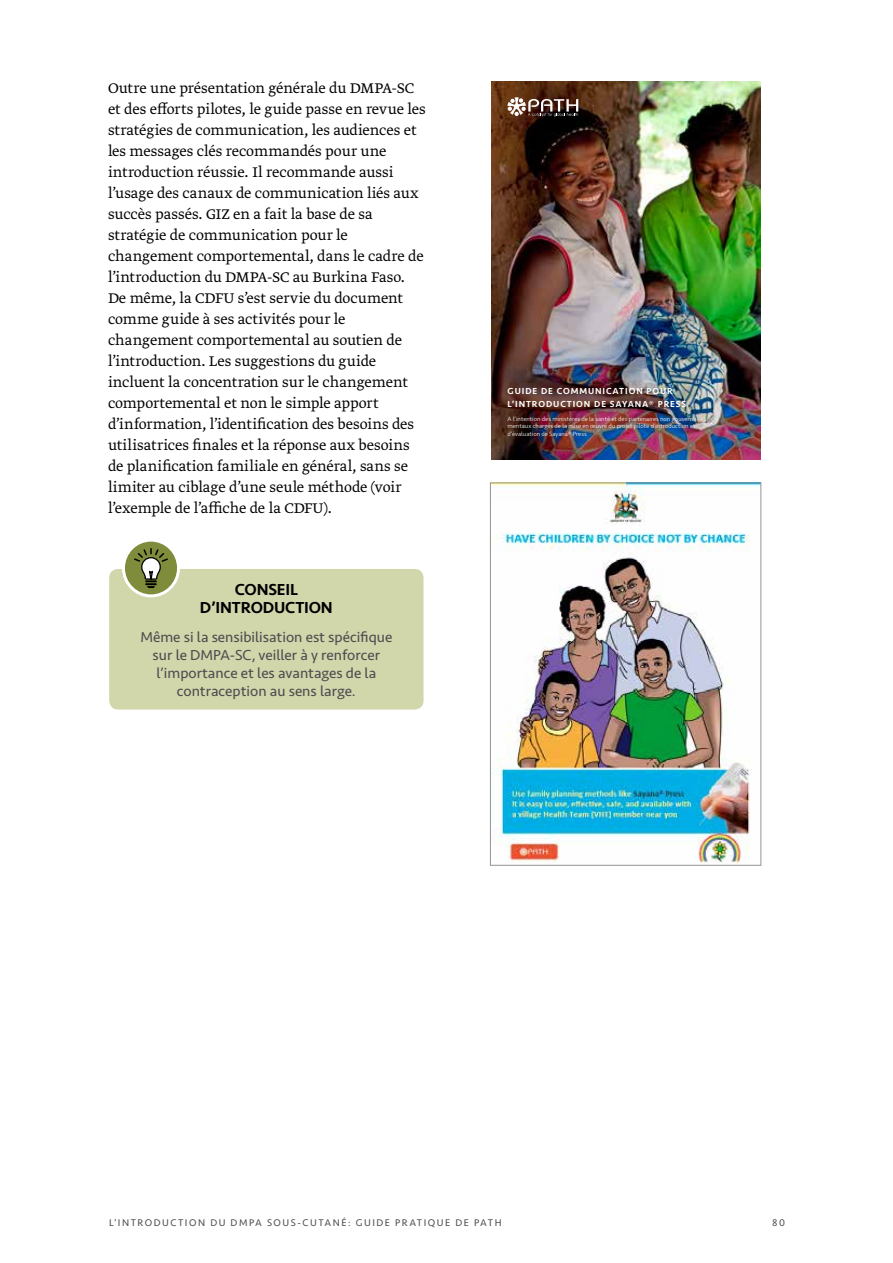
<style>
.page{position:relative;width:893px;height:1263px;background:#fff}
.page>*{position:absolute;margin:0;border:0;box-sizing:border-box;transform-origin:0 0}
.t1{font:300 16.5px/21px "Greta Text Pro";color:#000}
.t2{font:500 16.5px/18px "Seravek";letter-spacing:-.01em;color:#000;text-align:center}
.t3{font:15px/18px "Seravek";color:#4d4d4f;text-align:center}
.t4{font:10.05px "Seravek";letter-spacing:.15em;color:#4d4d4f}
.t5{font:500 9px/12.3px "Seravek";letter-spacing:.1em;color:#fff}
.t6{font:300 6.3px/7.6px "Seravek";color:#fff}
</style>
<div class="page">
<div style="left:109px;top:569px;width:315px;height:140px;background:#d2d6ab;border-radius:9px"></div>
<svg style="left:123px;top:540px;width:56px;height:56px"></svg>
<div style="left:122px;top:539px;width:58px;height:58px;border:3px solid #fff;border-radius:50%"></div>
<svg style="left:133px;top:547px;width:36px;height:51px;background:#8c9561"></svg>
<div style="left:109px;top:554px;width:14px;height:15px;background:#fff"></div>
<img style="left:492px;top:484px;width:267px;height:380px">
<div style="left:490px;top:482px;width:271px;height:384px;border:1px solid #939498"></div>
<img style="left:491px;top:81px;width:270px;height:378px">
<svg style="left:508px;top:97px;width:70px;height:20px"></svg>
<p class="t1" style="left:108px;top:78px;width:319px">Outre une présentation générale du DMPA-SC et des efforts pilotes, le guide passe en revue les stratégies de communication, les audiences et les messages clés recommandés pour une introduction réussie. Il recommande aussi l’usage des canaux de communication liés aux succès passés. GIZ en a fait la base de sa stratégie de communication pour le changement comportemental, dans le cadre de l’introduction du DMPA-SC au Burkina Faso.<br>De même, la CDFU s’est servie du document comme guide à ses activités pour le changement comportemental au soutien de l’introduction. Les suggestions du guide incluent la concentration sur le changement comportemental et non le simple apport d’information, l’identification des besoins des utilisatrices finales et la réponse aux besoins de planification familiale en général, sans se limiter au ciblage d’une seule méthode (voir l’exemple de l’affiche de la CDFU).</p>
<p class="t2" style="left:200px;top:580px;width:134px">CONSEIL<br>D’INTRODUCTION</p>
<p class="t3" style="left:140px;top:628px;width:253px">Même si la sensibilisation est spécifique sur le DMPA-SC, veiller à y renforcer l’importance et les avantages de la contraception au sens large.</p>
<p class="t5" style="left:508px;top:385px;width:180px">GUIDE DE COMMUNICATION POUR<br>L’INTRODUCTION DE SAYANA® PRESS</p>
<p class="t6" style="left:508px;top:415px;width:193px">A l’intention des ministères de la santé et des partenaires non gouverne&shy;mentaux chargés de la mise en œuvre du projet pilote d’introduction et d’évaluation de Sayana® Press</p>
<p class="t4" style="left:109px;top:1216px;width:394px">L’INTRODUCTION DU DMPA SOUS-CUTANÉ: GUIDE PRATIQUE DE PATH</p>
<p class="t4" style="left:772px;top:1216px;width:14px">80</p>
</div>
